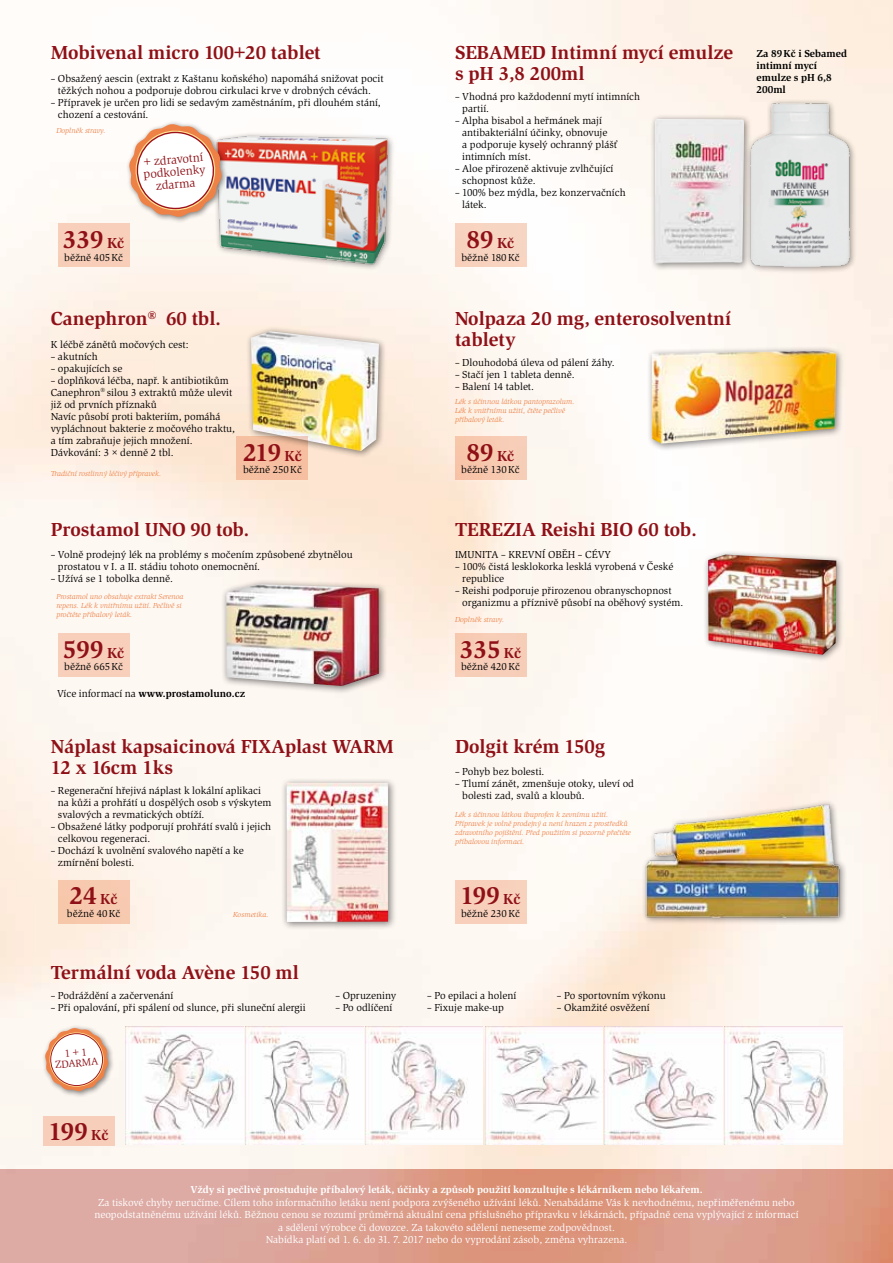
<style>
.page{position:relative;width:893px;height:1263px;background:#fff}
.page>*{position:absolute;margin:0;border:0;box-sizing:border-box;transform-origin:0 0}
.t1{font:700 25.5px "Slimbach Itc TOT";color:#8f1117}
.t2{font:700 19.5px/21px "Slimbach Itc TOT";color:#8f1117}
.t3{font:12.3px/12.3px "Slimbach Itc TOT";color:#8f1117;text-align:center}
.t4{font:10.65px/10.6px "Slimbach Itc TOT";color:#8f1117;text-align:center}
.t5{font:10.5px/12px "Slimbach Itc TOT";color:#000}
.t6{font:10.5px/12.6px "Slimbach Itc TOT";color:#fff;text-align:center}
.t7{font:700 10.5px "Slimbach Itc TOT";color:#fff}
.t8{font:700 10.5px/12px "Slimbach Itc TOT";color:#000}
.t9{font:italic 7.5px/9px "Slimbach Itc TOT";color:#ee8146}
.s1{font-size:15px}
.s2{font-weight:400}
</style>
<div class="page">
<svg style="left:0;top:1169px;width:893px;height:94px;background:#dc9f8f"></svg>
<div style="left:455px;top:633px;width:71px;height:43px;background:#f6ceb8"></div>
<div style="left:58px;top:633px;width:71px;height:43px;background:#f7cfbb"></div>
<div style="left:703px;top:549px;width:142px;height:114px;background:#000;opacity:.5"></div>
<img style="left:708px;top:555px;width:128px;height:100px">
<div style="left:221px;top:579px;width:166px;height:115px;background:#000;opacity:.5"></div>
<img style="left:226px;top:584px;width:153px;height:102px">
<div style="left:455px;top:880px;width:71px;height:43px;background:#f7cfbb"></div>
<div style="left:58px;top:880px;width:71px;height:43px;background:#f7c8ae"></div>
<div style="left:641px;top:799px;width:207px;height:126px;background:#000;opacity:.5"></div>
<img style="left:640px;top:801px;width:207px;height:122px">
<div style="left:281px;top:777px;width:116px;height:154px;background:#000;opacity:.5"></div>
<img style="left:287px;top:783px;width:101px;height:139px">
<div style="left:246px;top:326px;width:141px;height:133px;background:#000;opacity:.5"></div>
<img style="left:251px;top:331px;width:128px;height:120px">
<div style="left:455px;top:436px;width:71px;height:43px;background:#f7caaf"></div>
<svg style="left:237px;top:436px;width:71px;height:43px;background:#f3bd9f"></svg>
<div style="left:646px;top:345px;width:199px;height:107px;background:#000;opacity:.5"></div>
<img style="left:652px;top:351px;width:184px;height:93px">
<div style="left:455px;top:224px;width:71px;height:43px;background:#f7d3c0"></div>
<div style="left:58px;top:224px;width:71px;height:43px;background:#f7cfbb"></div>
<div style="left:212px;top:131px;width:184px;height:140px;background:#000;opacity:.5"></div>
<img style="left:213px;top:131px;width:178px;height:137px">
<div style="left:744px;top:98px;width:113px;height:176px;background:#000;opacity:.5"></div>
<img style="left:747px;top:96px;width:107px;height:173px">
<div style="left:649px;top:114px;width:104px;height:158px;background:#000;opacity:.5"></div>
<img style="left:655px;top:119px;width:89px;height:144px">
<div style="left:125px;top:120px;width:104px;height:103px;background:#000;opacity:.5"></div>
<svg style="left:129px;top:124px;width:93px;height:93px"></svg>
<div style="left:43px;top:1116px;width:71px;height:29px;background:#f6ceb9"></div>
<img style="left:125px;top:1027px;width:118px;height:117px">
<img style="left:365px;top:1027px;width:118px;height:117px">
<img style="left:605px;top:1027px;width:118px;height:117px">
<img style="left:245px;top:1027px;width:118px;height:117px">
<img style="left:485px;top:1027px;width:118px;height:117px">
<img style="left:725px;top:1027px;width:118px;height:117px">
<div style="left:41px;top:1024px;width:74px;height:74px;background:#000;opacity:.5"></div>
<svg style="left:45px;top:1028px;width:63px;height:63px"></svg>
<h2 class="t2" style="left:455px;top:43px;width:280px">SEBAMED Intimní mycí emulze s pH 3,8 200ml</h2>
<h2 class="t2" style="left:51px;top:43px;width:272px">Mobivenal micro 100+20 tablet</h2>
<p class="t5" style="left:51px;top:72px;width:334px;text-align:center">– Obsažený aescin (extrakt z Kaštanu koňského) napomáhá snižovat pocit těžkých nohou a podporuje dobrou cirkulaci krve v drobných cévách.</p>
<p class="t5" style="left:58px;top:96px;width:324px;text-indent:-7px">– Přípravek je určen pro lidi se sedavým zaměstnáním, při dlouhém stání, chození a cestování.</p>
<p class="t5" style="left:462px;top:90px;width:179px;text-indent:-7px">– Vhodná pro každodenní mytí intimních partií.</p>
<p class="t5" style="left:462px;top:114px;width:157px;text-indent:-7px">– Alpha bisabol a heřmánek mají antibakteriální účinky, obnovuje<br>a podporuje kyselý ochranný plášť intimních míst.</p>
<p class="t5" style="left:462px;top:162px;width:153px;text-indent:-7px">– Aloe přirozeně aktivuje zvlhčující schopnost kůže.</p>
<p class="t5" style="left:462px;top:186px;width:165px;text-indent:-7px">– 100% bez mýdla, bez konzervačních látek.</p>
<p class="t9" style="left:56px;top:126px;width:51px">Doplněk stravy.</p>
<p class="t3" style="left:142px;top:156px;width:64px;rotate:-5deg">+ zdravotní podkolenky zdarma</p>
<h1 class="t1" style="left:63px;top:225px;width:63px">339 <span class="s1">Kč</span></h1>
<p class="t5" style="left:64px;top:251px;width:60px">běžně 405Kč</p>
<h2 class="t2" style="left:51px;top:309px;width:172px">Canephron<sup>®</sup> 60 tbl.</h2>
<p class="t5" style="left:51px;top:338px;width:140px">K léčbě zánětů močových cest:</p>
<p class="t5" style="left:51px;top:350px;width:49px">– akutních</p>
<p class="t5" style="left:51px;top:362px;width:73px">– opakujících se</p>
<p class="t5" style="left:51px;top:374px;width:186px">– doplňková léčba, např. k antibiotikům Canephron<sup>®</sup> silou 3 extraktů může ulevit již od prvních příznaků<br>Navíc působí proti bakteriím, pomáhá vypláchnout bakterie z močového traktu, a tím zabraňuje jejich množení.<br>Dávkování: 3 × denně 2 tbl.</p>
<p class="t9" style="left:51px;top:470px;width:112px">Tradiční rostlinný léčivý přípravek.</p>
<h1 class="t1" style="left:243px;top:437px;width:60px">219 <span class="s1">Kč</span></h1>
<p class="t5" style="left:243px;top:464px;width:60px">běžně 250Kč</p>
<h2 class="t2" style="left:51px;top:519px;width:200px">Prostamol UNO 90 tob.</h2>
<p class="t5" style="left:58px;top:548px;width:296px;text-indent:-7px">– Volně prodejný lék na problémy s močením způsobené zbytnělou prostatou v I. a II. stádiu tohoto onemocnění.</p>
<p class="t5" style="left:51px;top:572px;width:124px">– Užívá se 1 tobolka denně.</p>
<p class="t9" style="left:56px;top:592px;width:129px">Prostamol uno obsahuje extrakt Serenoa repens. Lék k vnitřnímu užití. Pečlivě si pročtěte příbalový leták.</p>
<h1 class="t1" style="left:63px;top:634px;width:63px">599 <span class="s1">Kč</span></h1>
<p class="t5" style="left:64px;top:661px;width:60px">běžně 665Kč</p>
<p class="t8" style="left:57px;top:687px;width:190px"><span class="s2">Více informací na</span> www.prostamoluno.cz</p>
<h2 class="t2" style="left:51px;top:736px;width:344px">Náplast kapsaicinová FIXAplast WARM<br>12 x 16cm 1ks</h2>
<p class="t5" style="left:58px;top:785px;width:215px;text-indent:-7px">– Regenerační hřejivá náplast k lokální aplikaci na kůži a prohřátí u dospělých osob s výskytem svalových a revmatických obtíží.</p>
<p class="t5" style="left:58px;top:821px;width:215px;text-indent:-7px">– Obsažené látky podporují prohřátí svalů i jejich celkovou regeneraci.</p>
<p class="t5" style="left:58px;top:845px;width:187px;text-indent:-7px">– Dochází k uvolnění svalového napětí a ke zmírnění bolesti.</p>
<h1 class="t1" style="left:70px;top:881px;width:50px">24 <span class="s1">Kč</span></h1>
<p class="t5" style="left:67px;top:907px;width:55px">běžně 40Kč</p>
<p class="t9" style="left:233px;top:910px;width:37px">Kosmetika.</p>
<h2 class="t2" style="left:51px;top:963px;width:250px">Termální voda Avène 150 ml</h2>
<p class="t5" style="left:51px;top:989px;width:124px">– Podráždění a začervenání</p>
<p class="t5" style="left:51px;top:1001px;width:256px">– Při opalování, při spálení od slunce, při sluneční alergii</p>
<p class="t4" style="left:54px;top:1049px;width:44px;rotate:-5deg">1 + 1<br>ZDARMA</p>
<h1 class="t1" style="left:48px;top:1116px;width:62px">199 <span class="s1">Kč</span></h1>
<p class="t5" style="left:335px;top:989px;width:62px">– Opruzeniny</p>
<p class="t5" style="left:335px;top:1001px;width:59px">– Po odlíčení</p>
<h1 class="t1" style="left:467px;top:225px;width:49px">89 <span class="s1">Kč</span></h1>
<p class="t5" style="left:461px;top:251px;width:60px">běžně 180Kč</p>
<h2 class="t2" style="left:455px;top:309px;width:278px">Nolpaza 20 mg, enterosolventní tablety</h2>
<p class="t5" style="left:455px;top:356px;width:161px">– Dlouhodobá úleva od pálení žáhy.</p>
<p class="t5" style="left:455px;top:368px;width:121px">– Stačí jen 1 tableta denně.</p>
<p class="t5" style="left:455px;top:380px;width:81px">– Balení 14 tablet.</p>
<p class="t9" style="left:455px;top:397px;width:121px">Lék s účinnou látkou pantoprazolum.<br>Lék k vnitřnímu užití, čtěte pečlivě příbalový leták.</p>
<h1 class="t1" style="left:467px;top:437px;width:49px">89 <span class="s1">Kč</span></h1>
<p class="t5" style="left:461px;top:464px;width:60px">běžně 130Kč</p>
<h2 class="t2" style="left:455px;top:519px;width:243px">TEREZIA Reishi BIO 60 tob.</h2>
<p class="t5" style="left:455px;top:548px;width:157px">IMUNITA – KREVNÍ OBĚH – CÉVY</p>
<p class="t5" style="left:462px;top:560px;width:213px;text-indent:-7px">– 100% čistá lesklokorka lesklá vyrobená v České republice</p>
<p class="t5" style="left:462px;top:584px;width:223px;text-indent:-7px">– Reishi podporuje přirozenou obranyschopnost organizmu a příznivě působí na oběhový systém.</p>
<p class="t9" style="left:455px;top:615px;width:51px">Doplněk stravy.</p>
<h1 class="t1" style="left:460px;top:634px;width:63px">335 <span class="s1">Kč</span></h1>
<p class="t5" style="left:461px;top:661px;width:60px">běžně 420Kč</p>
<h2 class="t2" style="left:455px;top:736px;width:152px">Dolgit krém 150g</h2>
<p class="t5" style="left:455px;top:766px;width:91px">– Pohyb bez bolesti.</p>
<p class="t5" style="left:462px;top:778px;width:173px;text-indent:-7px">– Tlumí zánět, zmenšuje otoky, uleví od bolesti zad, svalů a kloubů.</p>
<p class="t9" style="left:455px;top:810px;width:177px">Lék s účinnou látkou ibuprofen k zevnímu užití.<br>Přípravek je volně prodejný a není hrazen z prostředků zdravotního pojištění. Před použitím si pozorně přečtěte příbalovou informaci.</p>
<h1 class="t1" style="left:460px;top:881px;width:62px">199 <span class="s1">Kč</span></h1>
<p class="t5" style="left:461px;top:907px;width:60px">běžně 230Kč</p>
<p class="t5" style="left:427px;top:989px;width:91px">– Po epilaci a holení</p>
<p class="t5" style="left:427px;top:1001px;width:78px">– Fixuje make-up</p>
<p class="t5" style="left:557px;top:989px;width:110px">– Po sportovním výkonu</p>
<p class="t5" style="left:557px;top:1001px;width:94px">– Okamžité osvěžení</p>
<p class="t8" style="left:756px;top:48px;width:92px">Za 89Kč i Sebamed intimní mycí emulze s pH 6,8<br>200ml</p>
<p class="t7" style="left:190px;top:1183px;width:514px">Vždy si pečlivě prostudujte příbalový leták, účinky a způsob použití konzultujte s lékárníkem nebo lékařem.</p>
<p class="t6" style="left:94px;top:1196px;width:706px">Za tiskové chyby neručíme. Cílem toho informačního letáku není podpora zvýšeného užívání léků. Nenabádáme Vás k nevhodnému, nepřiměřenému nebo neopodstatněnému užívání léků. Běžnou cenou se rozumí průměrná aktuální cena příslušného přípravku v lékárnách, případně cena vyplývající z informací a sdělení výrobce či dovozce. Za takovéto sdělení neneseme zodpovědnost.<br>Nabídka platí od 1. 6. do 31. 7. 2017 nebo do vyprodání zásob, změna vyhrazena.</p>
</div>
